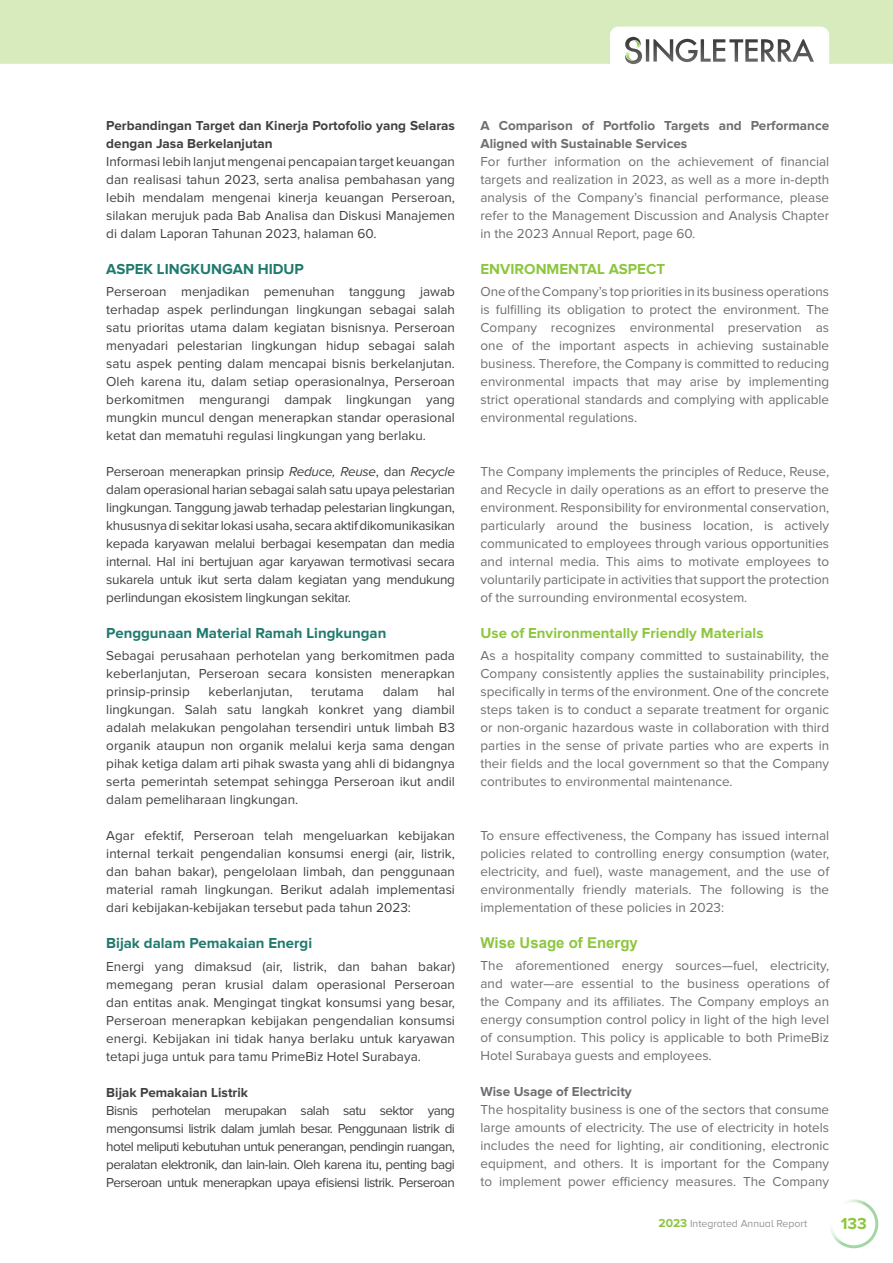
<style>
.page{position:relative;width:893px;height:1263px;background:#fff}
.page>*{position:absolute;margin:0;border:0;box-sizing:border-box;transform-origin:0 0}
.t1{font:700 16.5px "Proxima Nova A";color:#8dc63f}
.t2{font:700 15px "Proxima Nova";color:#207a6e}
.t3{font:700 15px "Proxima Nova";color:#8dc63f}
.t4{font:700 15px "Arial";color:#8dc63f}
.t5{font:13.5px/18px "Proxima Nova";color:#414042;text-align:justify}
.t6{font:13.5px/18px "Proxima Nova";color:#6d6e71;text-align:justify}
.t7{font:700 13.5px/18px "Proxima Nova";color:#6d6e71}
.t8{font:700 13.5px/18px "Proxima Nova";color:#414042}
.t9{font:10.5px "Proxima Nova A";color:#939598}
.s1{font-style:italic}
.s2{font-weight:700;font-size:12px;color:#8dc63f}
</style>
<div class="page">
<svg style="left:0;top:0;width:893px;height:64px;background:#d9ecc0"></svg>
<svg style="left:625px;top:37px;width:189px;height:27px"></svg>
<div style="left:829px;top:1199px;width:49px;height:49px;border:3px solid #41ad49;border-radius:50%"></div>
<p class="t8" style="left:106px;top:117px;width:350px">Perbandingan Target dan Kinerja Portofolio yang Selaras dengan Jasa Berkelanjutan</p>
<p class="t5" style="left:106px;top:152px;width:350px">Informasi lebih lanjut mengenai pencapaian target keuangan dan realisasi tahun 2023, serta analisa pembahasan yang lebih mendalam mengenai kinerja keuangan Perseroan, silakan merujuk pada Bab Analisa dan Diskusi Manajemen di dalam Laporan Tahunan 2023, halaman 60.</p>
<p class="t2" style="left:106px;top:260px;width:199px">ASPEK LINGKUNGAN HIDUP</p>
<p class="t5" style="left:106px;top:283px;width:350px">Perseroan menjadikan pemenuhan tanggung jawab terhadap aspek perlindungan lingkungan sebagai salah satu prioritas utama dalam kegiatan bisnisnya. Perseroan menyadari pelestarian lingkungan hidup sebagai salah satu aspek penting dalam mencapai bisnis berkelanjutan.<br>Oleh karena itu, dalam setiap operasionalnya, Perseroan berkomitmen mengurangi dampak lingkungan yang mungkin muncul dengan menerapkan standar operasional ketat dan mematuhi regulasi lingkungan yang berlaku.</p>
<p class="t5" style="left:106px;top:463px;width:350px">Perseroan menerapkan prinsip <span class="s1">Reduce, Reuse</span>, dan <span class="s1">Recycle </span>dalam operasional harian sebagai salah satu upaya pelestarian lingkungan. Tanggung jawab terhadap pelestarian lingkungan, khususnya di sekitar lokasi usaha, secara aktif dikomunikasikan kepada karyawan melalui berbagai kesempatan dan media internal. Hal ini bertujuan agar karyawan termotivasi secara sukarela untuk ikut serta dalam kegiatan yang mendukung perlindungan ekosistem lingkungan sekitar.</p>
<p class="t2" style="left:106px;top:624px;width:282px">Penggunaan Material Ramah Lingkungan</p>
<p class="t5" style="left:106px;top:647px;width:350px">Sebagai perusahaan perhotelan yang berkomitmen pada keberlanjutan, Perseroan secara konsisten menerapkan prinsip-prinsip</p>
<p class="t5" style="left:106px;top:683px;width:350px;text-indent:331px">hal lingkungan. Salah satu langkah konkret yang diambil adalah melakukan pengolahan tersendiri untuk limbah B3 organik ataupun non organik melalui kerja sama dengan pihak ketiga dalam arti pihak swasta yang ahli di bidangnya serta pemerintah setempat sehingga Perseroan ikut andil dalam pemeliharaan lingkungan.</p>
<p class="t5" style="left:106px;top:827px;width:350px">Agar efektif, Perseroan telah mengeluarkan kebijakan internal terkait pengendalian konsumsi energi (air, listrik, dan bahan bakar), pengelolaan limbah, dan penggunaan material ramah lingkungan. Berikut adalah implementasi dari kebijakan-kebijakan tersebut pada tahun 2023:</p>
<p class="t2" style="left:106px;top:935px;width:207px">Bijak dalam Pemakaian Energi</p>
<p class="t5" style="left:106px;top:957px;width:350px">Energi yang dimaksud (air, listrik, dan bahan bakar) memegang peran krusial dalam operasional Perseroan dan entitas anak. Mengingat tingkat konsumsi yang besar, Perseroan menerapkan kebijakan pengendalian konsumsi energi. Kebijakan ini tidak hanya berlaku untuk karyawan tetapi juga untuk para tamu PrimeBiz Hotel Surabaya.</p>
<p class="t8" style="left:106px;top:1083px;width:143px">Bijak Pemakaian Listrik</p>
<p class="t5" style="left:106px;top:1101px;width:350px">Bisnis perhotelan merupakan salah satu sektor yang mengonsumsi listrik dalam jumlah besar. Penggunaan listrik di hotel meliputi kebutuhan untuk penerangan, pendingin ruangan, peralatan elektronik, dan lain-lain. Oleh karena itu, penting bagi Perseroan untuk menerapkan upaya efisiensi listrik. Perseroan</p>
<p class="t5" style="left:209px;top:683px;width:86px">keberlanjutan,</p>
<p class="t5" style="left:311px;top:683px;width:54px">terutama</p>
<p class="t5" style="left:383px;top:683px;width:37px">dalam</p>
<p class="t7" style="left:480px;top:116px;width:350px">A Comparison of Portfolio Targets and Performance<br>Aligned with Sustainable Services</p>
<p class="t6" style="left:480px;top:152px;width:350px">For further information on the achievement of financial targets and realization in 2023, as well as a more in-depth analysis of the Company’s financial performance, please refer to the Management Discussion and Analysis Chapter in the 2023 Annual Report, page 60.</p>
<p class="t3" style="left:480px;top:260px;width:186px">ENVIRONMENTAL ASPECT</p>
<p class="t6" style="left:480px;top:283px;width:350px">One of the Company’s top priorities in its business operations is fulfilling its obligation to protect the environment. The Company recognizes environmental preservation as one of the important aspects in achieving sustainable business. Therefore, the Company is committed to reducing environmental impacts that may arise by implementing strict operational standards and complying with applicable environmental regulations.</p>
<p class="t6" style="left:480px;top:463px;width:350px">The Company implements the principles of Reduce, Reuse, and Recycle in daily operations as an effort to preserve the environment. Responsibility for environmental conservation, particularly around the business location, is actively communicated to employees through various opportunities and internal media. This aims to motivate employees to voluntarily participate in activities that support the protection of the surrounding environmental ecosystem.</p>
<p class="t3" style="left:480px;top:624px;width:284px">Use of Environmentally Friendly Materials</p>
<p class="t6" style="left:480px;top:647px;width:350px">As a hospitality company committed to sustainability, the Company consistently applies the sustainability principles, specifically in terms of the environment. One of the concrete steps taken is to conduct a separate treatment for organic or non-organic hazardous waste in collaboration with third parties in the sense of private parties who are experts in their fields and the local government so that the Company contributes to environmental maintenance.</p>
<p class="t6" style="left:480px;top:827px;width:350px">To ensure effectiveness, the Company has issued internal policies related to controlling energy consumption (water, electricity, and fuel), waste management, and the use of environmentally friendly materials. The following is the implementation of these policies in 2023:</p>
<p class="t4" style="left:480px;top:933px;width:159px">Wise Usage of Energy</p>
<p class="t6" style="left:480px;top:957px;width:350px">The aforementioned energy sources—fuel, electricity, and water—are essential to the business operations of the Company and its affiliates. The Company employs an energy consumption control policy in light of the high level of consumption. This policy is applicable to both PrimeBiz Hotel Surabaya guests and employees.</p>
<p class="t7" style="left:480px;top:1083px;width:153px">Wise Usage of Electricity</p>
<p class="t6" style="left:480px;top:1101px;width:350px">The hospitality business is one of the sectors that consume large amounts of electricity. The use of electricity in hotels includes the need for lighting, air conditioning, electronic equipment, and others. It is important for the Company to implement power efficiency measures. The Company</p>
<p class="t9" style="left:658px;top:1217px;width:150px"><span class="s2">2023</span> Integrated Annual Report</p>
<p class="t1" style="left:841px;top:1214px;width:28px">133</p>
</div>
